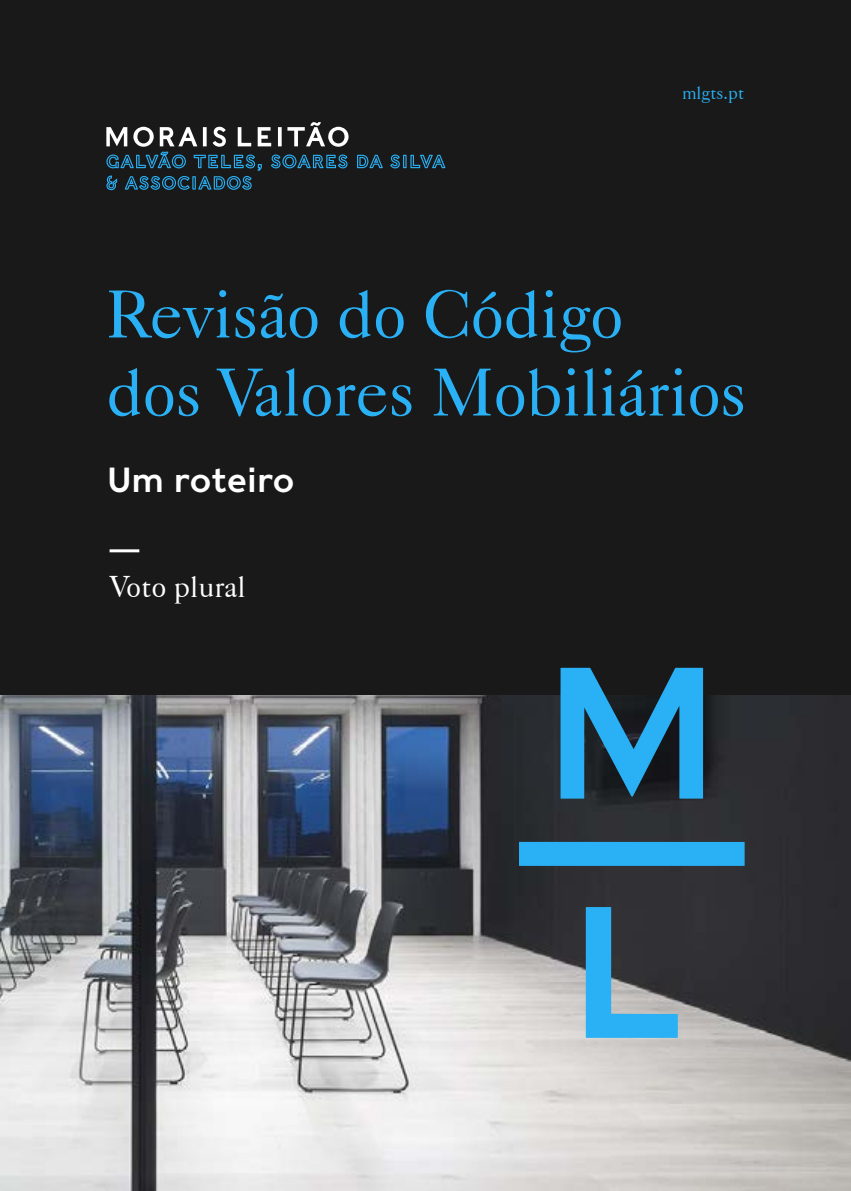
<style>
.page{position:relative;width:851px;height:1191px;background:#fff}
.page>*{position:absolute;margin:0;border:0;box-sizing:border-box;transform-origin:0 0}
.t1{font:67.5px/78px "Caslon 540 BT";color:#2ab1f5}
.t2{font:34.5px "Caslons Egyptian";letter-spacing:-.01em;color:#fff}
.t3{font:30px "Caslon 540 BT";color:#fff}
.t4{font:18px "Caslon 540 BT";color:#2ab1f5}
</style>
<div class="page">
<img style="left:0;top:695px;width:850px;height:496px">
<div style="left:0;top:0;width:850px;height:695px;background:#191919"></div>
<svg style="left:560px;top:668px;width:143px;height:130px;background:#23719a"></svg>
<svg style="left:585px;top:907px;width:92px;height:130px;background:#437794"></svg>
<div style="left:519px;top:842px;width:225px;height:24px;background:#2ab1f5"></div>
<svg style="left:357px;top:155px;width:26px;height:13px"></svg>
<svg style="left:390px;top:154px;width:55px;height:14px"></svg>
<svg style="left:106px;top:122px;width:242px;height:68px"></svg>
<hr style="left:109px;top:549px;width:30px;height:3px;background:#fff">
<p class="t4" style="left:682px;top:81px;width:64px">mlgts.pt</p>
<p class="t1" style="left:106px;top:274px;width:641px">Revisão do Código<br>dos Valores Mobiliários</p>
<p class="t2" style="left:106px;top:457px;width:190px">Um roteiro</p>
<p class="t3" style="left:111px;top:568px;width:136px">Voto plural</p>
</div>
